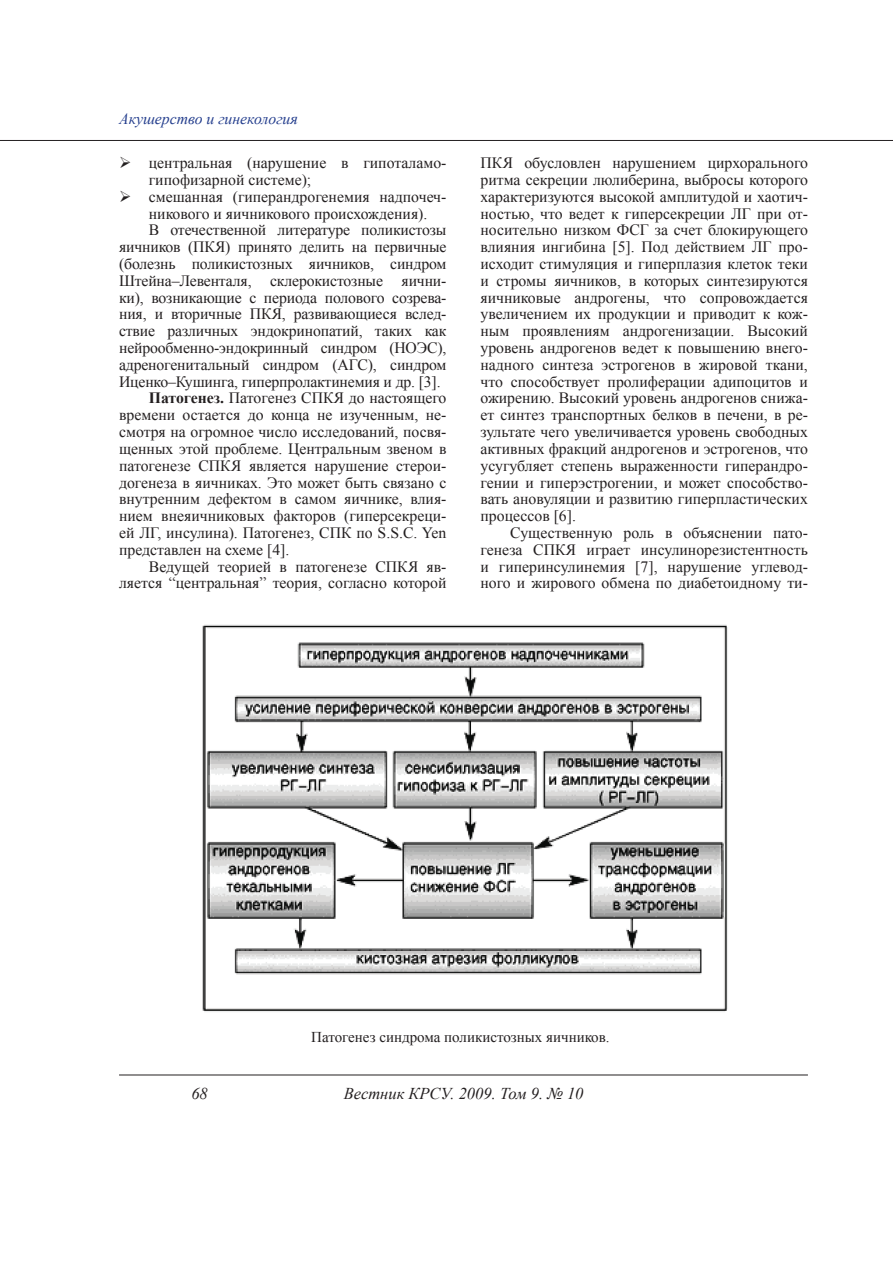
<style>
.page{position:relative;width:893px;height:1263px;background:#fff}
.page>*{position:absolute;margin:0;border:0;box-sizing:border-box;transform-origin:0 0}
.t1{font:italic 16.5px "Times New Roman";color:#231f20}
.основа{font:15.75px/16.8px "Times New Roman";color:#231f20;text-align:justify}
.список{font:15.75px/16.8px "Times New Roman";color:#231f20}
.t2{font:italic 15.75px "Times New Roman";color:#253f8e}
.Таблица_заголовок{font:15px "Times New Roman";color:#231f20}
.s1{font-weight:700}
</style>
<div class="page">
<hr style="left:119px;top:1075px;width:689px;height:1px;background:#231f20">
<hr style="left:0;top:140px;width:893px;height:1px;background:#231f20">
<img style="left:202px;top:624px;width:526px;height:388px">
<div style="left:427px;top:986px;width:77px;height:17px;background:#fff"></div>
<p class="t2" style="left:119px;top:108px;width:180px">Акушерство и гинекология</p>
<p class="список" style="left:149px;top:154px;width:299px">центральная (нарушение в гипоталамо&shy;гипофизарной системе);</p>
<p class="список" style="left:149px;top:188px;width:299px">смешанная (гиперандрогенемия надпочеч&shy;никового и яичникового происхождения).</p>
<p class="основа" style="left:119px;top:222px;width:329px;text-indent:30px">В отечественной литературе поликистозы яичников (ПКЯ) принято делить на первичные (болезнь поликистозных яичников, синдром Штейна–Левенталя, склерокистозные яични&shy;ки), возникающие с периода полового созрева&shy;ния, и вторичные ПКЯ, развивающиеся вслед&shy;ствие различных эндокринопатий, таких как нейрообменно-эндокринный синдром (НОЭС), адреногенитальный синдром (АГС), синдром Иценко–Кушинга, гиперпролактинемия и др. [3].</p>
<p class="основа" style="left:119px;top:390px;width:329px;text-indent:30px"><span class="s1">Патогенез.</span> Патогенез СПКЯ до настоящего времени остается до конца не изученным, не&shy;смотря на огромное число исследований, посвя&shy;щенных этой проблеме. Центральным звеном в патогенезе СПКЯ является нарушение стерои&shy;догенеза в яичниках. Это может быть связано с внутренним дефектом в самом яичнике, влия&shy;нием внеяичниковых факторов (гиперсекреци&shy;ей ЛГ, инсулина). Патогенез, СПК по S.S.C. Yen представлен на схеме [4].</p>
<p class="основа" style="left:119px;top:558px;width:329px;text-align:right">Ведущей теорией в патогенезе СПКЯ яв&shy;ляется “центральная” теория, согласно которой</p>
<p class="основа" style="left:480px;top:154px;width:329px">ПКЯ обусловлен нарушением цирхорального ритма секреции люлиберина, выбросы которого характеризуются высокой амплитудой и хаотич&shy;ностью, что ведет к гиперсекреции ЛГ при от&shy;носительно низком ФСГ за счет блокирующего влияния ингибина [5]. Под действием ЛГ про&shy;исходит стимуляция и гиперплазия клеток теки и стромы яичников, в которых синтезируются яичниковые андрогены, что сопровождается увеличением их продукции и приводит к кож&shy;ным проявлениям андрогенизации. Высокий уровень андрогенов ведет к повышению внего&shy;надного синтеза эстрогенов в жировой ткани, что способствует пролиферации адипоцитов и ожирению. Высокий уровень андрогенов снижа&shy;ет синтез транспортных белков в печени, в ре&shy;зультате чего увеличивается уровень свободных активных фракций андрогенов и эстрогенов, что усугубляет степень выраженности гиперандро&shy;гении и гиперэстрогении, и может способство&shy;вать ановуляции и развитию гиперпластических процессов [6].</p>
<p class="основа" style="left:480px;top:524px;width:329px;text-indent:30px">Существенную роль в объяснении пато&shy;генеза СПКЯ играет инсулинорезистентность и гиперинсулинемия [7], нарушение углевод&shy;ного и жирового обмена по диабетоидному ти-</p>
<p class="Таблица_заголовок" style="left:311px;top:1026px;width:300px">Патогенез синдрома поликистозных яичников.</p>
<p class="t1" style="left:191px;top:1082px;width:18px">68</p>
<p class="t1" style="left:344px;top:1082px;width:241px">Вестник КРСУ. 2009. Том 9. № 10</p>
</div>
